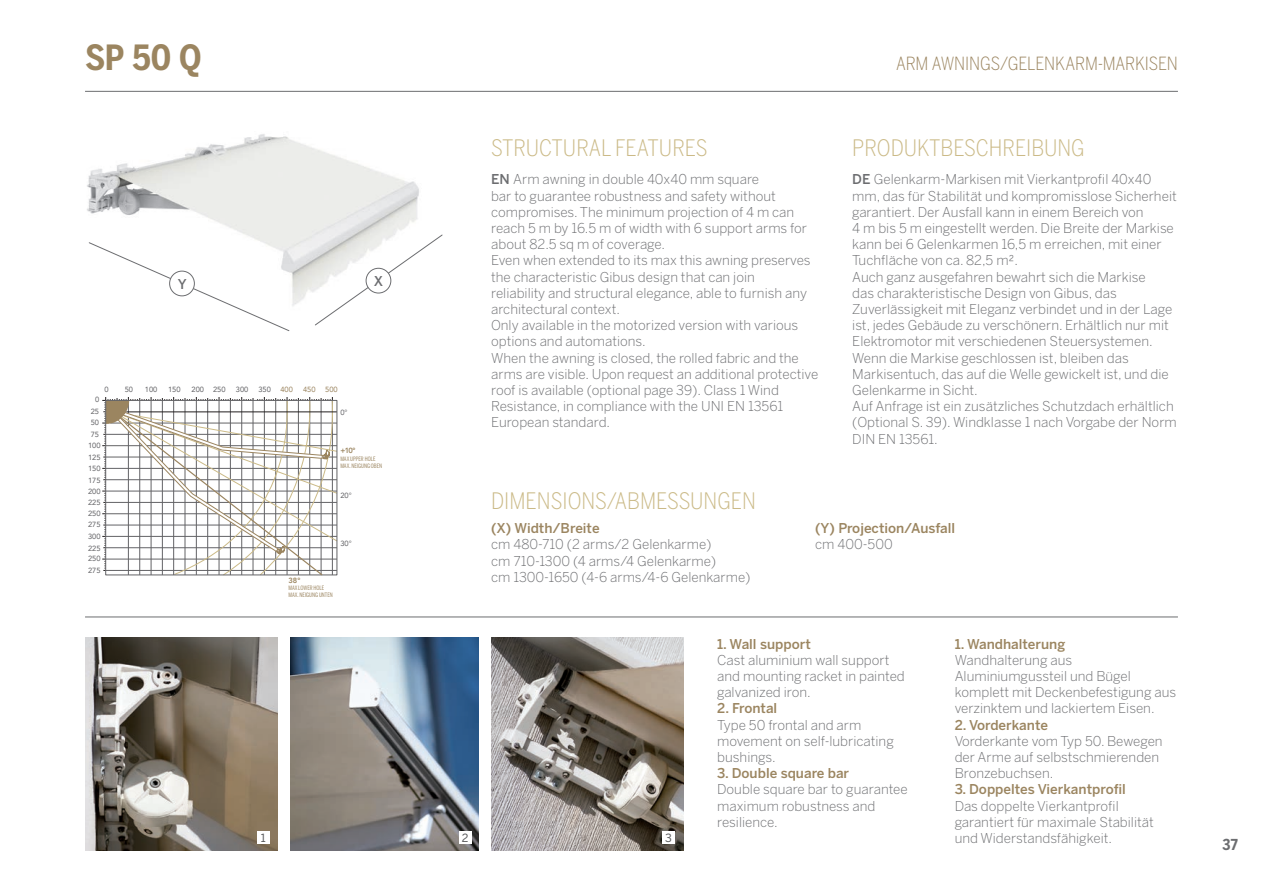
<style>
.page{position:relative;width:1263px;height:893px;background:#fff}
.page>*{position:absolute;margin:0;border:0;box-sizing:border-box;transform-origin:0 0}
.t1{font:700 34.5px "Benton Sans Cond";color:#9b8560}
.t2{font:300 22.5px "Benton Sans Cond";color:#cbba87}
.t3{font:300 18px "Benton Sans Cond";letter-spacing:-.005em;color:#9b8560}
.t4{font:700 15px "Benton Sans Cond";color:#6c6d70}
.t5{font:300 13.5px/16.2px "Benton Sans";color:#6c6d70}
.t6{font:500 13.5px "Benton Sans";color:#9b8560}
.t7{font:500 13.5px "Benton Sans";color:#6c6d70}
.t8{font:11.25px "Benton Sans";color:#57585a}
.t9{font:7.5px/11.4px "Avenir LT";color:#636366}
.t10{font:7.5px "Avenir LT";color:#9b8560}
.t11{font:800 7.5px "Avenir LT";color:#9b8560}
.t12{font:6px/7.2px "Benton Sans Comp";color:#9b8560}
.s1{font-weight:500}
</style>
<div class="page">
<svg style="left:102px;top:397px;width:236px;height:179px"></svg>
<hr style="left:85px;top:617px;width:1093px;height:1px;background:#6c6d70">
<img style="left:87px;top:134px;width:332px;height:172px">
<hr style="left:85px;top:91px;width:1093px;height:1px;background:#6c6d70">
<svg style="left:88px;top:242px;width:202px;height:89px"></svg>
<svg style="left:314px;top:234px;width:129px;height:92px"></svg>
<div style="left:366px;top:268px;width:25px;height:25px;background:#fff;border-radius:50%"></div>
<div style="left:366px;top:268px;width:25px;height:25px;border:1px solid #6c6d70;border-radius:50%"></div>
<img style="left:290px;top:638px;width:188px;height:212px">
<div style="left:459px;top:832px;width:13px;height:12px;background:#fff"></div>
<img style="left:491px;top:638px;width:193px;height:212px">
<div style="left:662px;top:832px;width:13px;height:12px;background:#fff"></div>
<img style="left:85px;top:638px;width:192px;height:212px">
<div style="left:257px;top:832px;width:13px;height:12px;background:#fff"></div>
<div style="left:170px;top:271px;width:24px;height:25px;background:#fff;border-radius:50%"></div>
<div style="left:169px;top:271px;width:26px;height:25px;border:1px solid #6c6d70;border-radius:50%"></div>
<h1 class="t1" style="left:85px;top:37px;width:116px">SP 50 Q</h1>
<p class="t7" style="left:178px;top:276px;width:10px">Y</p>
<p class="t7" style="left:374px;top:273px;width:11px">X</p>
<p class="t9" style="left:104px;top:384px;width:6px">0</p>
<p class="t9" style="left:125px;top:384px;width:10px">50</p>
<p class="t9" style="left:145px;top:384px;width:14px">100</p>
<p class="t9" style="left:168px;top:384px;width:14px">150</p>
<p class="t9" style="left:192px;top:384px;width:35px">200 250</p>
<p class="t9" style="left:236px;top:384px;width:14px">300</p>
<p class="t9" style="left:258px;top:384px;width:14px">350</p>
<p class="t10" style="left:280px;top:385px;width:14px">400</p>
<p class="t10" style="left:303px;top:385px;width:14px">450</p>
<p class="t10" style="left:325px;top:385px;width:14px">500</p>
<p class="t9" style="left:95px;top:394px;width:6px">0</p>
<p class="t9" style="left:91px;top:406px;width:10px;line-height:10.8px">25<br>50</p>
<p class="t9" style="left:88px;top:451px;width:14px">125</p>
<p class="t9" style="left:91px;top:429px;width:10px">75</p>
<p class="t9" style="left:88px;top:440px;width:14px">100</p>
<p class="t9" style="left:88px;top:463px;width:14px">150<br>175</p>
<p class="t9" style="left:88px;top:498px;width:14px;line-height:10.6px">225<br>250</p>
<p class="t9" style="left:88px;top:486px;width:14px">200</p>
<p class="t9" style="left:88px;top:519px;width:14px;line-height:11.9px">275<br>300</p>
<p class="t9" style="left:88px;top:542px;width:14px">225</p>
<p class="t9" style="left:88px;top:553px;width:14px">250<br>275</p>
<p class="t9" style="left:340px;top:407px;width:9px">0°</p>
<p class="t11" style="left:340px;top:446px;width:16px">+10°</p>
<p class="t12" style="left:340px;top:455px;width:43px">MAX UPPER HOLE<br>MAX. NEIGUNG OBEN</p>
<p class="t9" style="left:340px;top:490px;width:13px">20°</p>
<p class="t9" style="left:340px;top:538px;width:13px">30°</p>
<p class="t11" style="left:288px;top:576px;width:13px">38°</p>
<p class="t12" style="left:288px;top:584px;width:46px">MAX LOWER HOLE<br>MAX. NEIGUNG UNTEN</p>
<h2 class="t2" style="left:491px;top:135px;width:218px">STRUCTURAL FEATURES</h2>
<p class="t5" style="left:491px;top:171px;width:329px"><span class="s1">EN</span> Arm awning in double 40x40 mm square<br>bar to guarantee robustness and safety without compromises. The minimum projection of 4 m can reach 5 m by 16.5 m of width with 6 support arms for about 82.5 sq m of coverage.<br>Even when extended to its max this awning preserves the characteristic Gibus design that can join<br>reliability and structural elegance, able to furnish any architectural context.<br>Only available in the motorized version with various options and automations.<br>When the awning is closed, the rolled fabric and the arms are visible. Upon request an additional protective roof is available (optional page 39). Class 1 Wind Resistance, in compliance with the UNI EN 13561<br>European standard.</p>
<h3 class="t3" style="left:896px;top:53px;width:283px">ARM AWNINGS/GELENKARM-MARKISEN</h3>
<h2 class="t2" style="left:852px;top:135px;width:234px">PRODUKTBESCHREIBUNG</h2>
<p class="t5" style="left:852px;top:171px;width:326px"><span class="s1">DE</span> Gelenkarm-Markisen mit Vierkantprofil 40x40 mm, das für Stabilität und kompromisslose Sicherheit garantiert. Der Ausfall kann in einem Bereich von<br>4 m bis 5 m eingestellt werden. Die Breite der Markise kann bei 6 Gelenkarmen 16,5 m erreichen, mit einer Tuchfläche von ca. 82,5 m².<br>Auch ganz ausgefahren bewahrt sich die Markise<br>das charakteristische Design von Gibus, das Zuverlässigkeit mit Eleganz verbindet und in der Lage ist, jedes Gebäude zu verschönern. Erhältlich nur mit Elektromotor mit verschiedenen Steuersystemen.<br>Wenn die Markise geschlossen ist, bleiben das Markisentuch, das auf die Welle gewickelt ist, und die Gelenkarme in Sicht.<br>Auf Anfrage ist ein zusätzliches Schutzdach erhältlich (Optional S. 39). Windklasse 1 nach Vorgabe der Norm DIN EN 13561.</p>
<h2 class="t2" style="left:491px;top:488px;width:266px">DIMENSIONS/ABMESSUNGEN</h2>
<p class="t6" style="left:491px;top:520px;width:110px">(X) Width/Breite</p>
<p class="t6" style="left:815px;top:520px;width:141px">(Y) Projection/Ausfall</p>
<p class="t5" style="left:491px;top:536px;width:222px">cm 480-710 (2 arms/2 Gelenkarme)</p>
<p class="t5" style="left:815px;top:536px;width:79px">cm 400-500</p>
<p class="t5" style="left:491px;top:552px;width:261px">cm 710-1300 (4 arms/4 Gelenkarme)<br>cm 1300-1650 (4-6 arms/4-6 Gelenkarme)</p>
<p class="t8" style="left:261px;top:831px;width:6px">1</p>
<p class="t8" style="left:462px;top:831px;width:8px">2</p>
<p class="t8" style="left:665px;top:831px;width:8px">3</p>
<p class="t6" style="left:717px;top:636px;width:95px">1. Wall support</p>
<p class="t5" style="left:717px;top:652px;width:189px">Cast aluminium wall support and mounting racket in painted galvanized iron.</p>
<p class="t6" style="left:717px;top:700px;width:62px">2. Frontal</p>
<p class="t5" style="left:717px;top:716px;width:178px">Type 50 frontal and arm movement on self-lubricating bushings.</p>
<p class="t6" style="left:717px;top:765px;width:133px">3. Double square bar</p>
<p class="t5" style="left:717px;top:781px;width:192px">Double square bar to guarantee maximum robustness and resilience.</p>
<p class="t6" style="left:955px;top:636px;width:112px">1. Wandhalterung</p>
<p class="t5" style="left:955px;top:652px;width:223px">Wandhalterung aus<br>Aluminiumgussteil und Bügel komplett mit Deckenbefestigung aus verzinktem und lackiertem Eisen.</p>
<p class="t6" style="left:955px;top:717px;width:95px">2. Vorderkante</p>
<p class="t5" style="left:955px;top:733px;width:210px">Vorderkante vom Typ 50. Bewegen der Arme auf selbstschmierenden<br>Bronzebuchsen.</p>
<p class="t6" style="left:955px;top:781px;width:173px">3. Doppeltes Vierkantprofil</p>
<p class="t5" style="left:955px;top:797px;width:201px">Das doppelte Vierkantprofil garantiert für maximale Stabilität und Widerstandsfähigkeit.</p>
<p class="t4" style="left:1222px;top:836px;width:17px">37</p>
</div>
